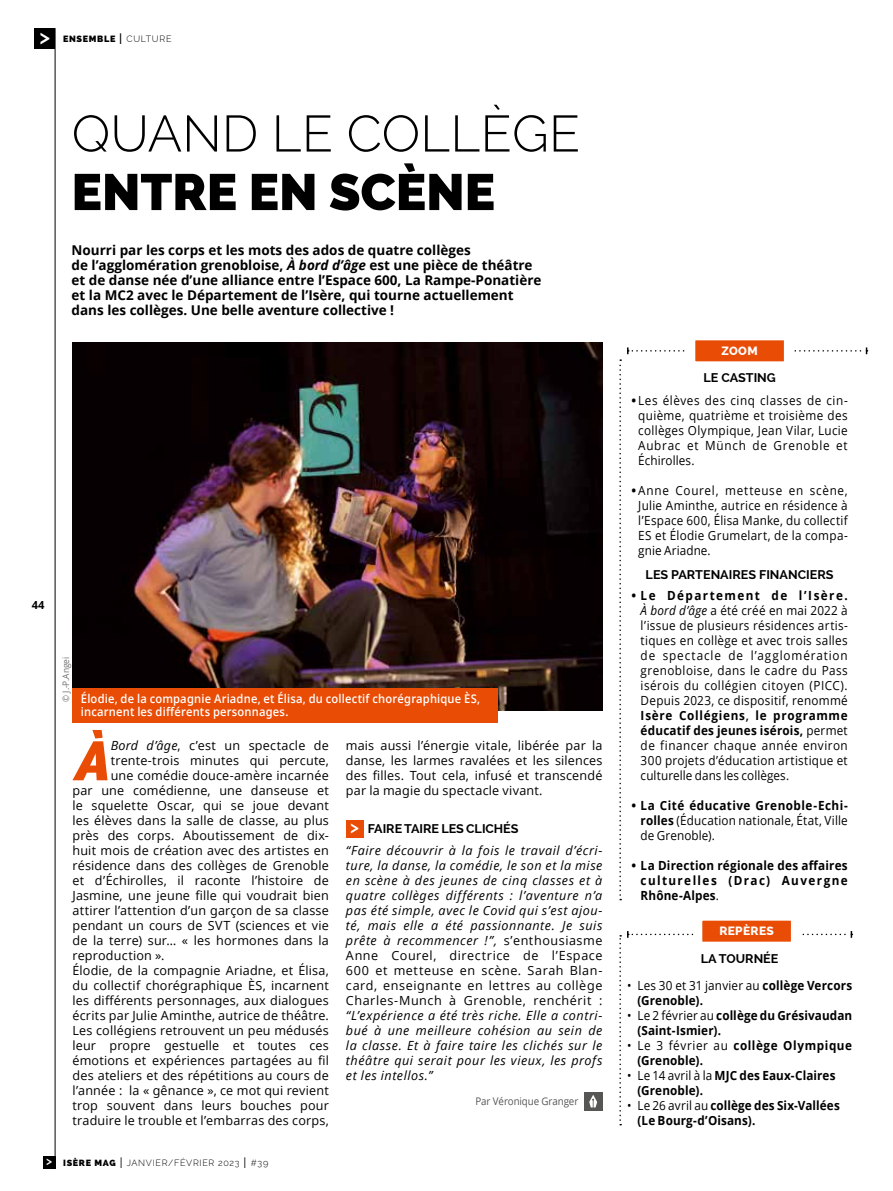
<style>
.page{position:relative;width:893px;height:1191px;background:#fff}
.page>*{position:absolute;margin:0;border:0;box-sizing:border-box;transform-origin:0 0}
.t1{font:italic 900 54.9px "Raleway";color:#e94c05}
.t2{font:300 51px "Raleway";color:#000}
.t3{font:900 51px "Raleway";color:#000}
.t4{font:600 21px "Raleway";color:#fff}
.t5{font:700 13.5px/15px "Open Sans";color:#000}
.t6{font:12.6px/15px "Open Sans";letter-spacing:.015em;color:#000;text-align:justify}
.t7{font:12.6px/15px "Open Sans";letter-spacing:.015em;color:#000;text-align:justify;scale:.93 1}
.t8{font:italic 12.6px/15px "Open Sans";letter-spacing:.04em;color:#000;text-align:justify}
.t9{font:700 12.6px/15px "Open Sans";letter-spacing:.01em;color:#000;scale:.93 1}
.t10{font:700 12.6px/15px "Open Sans";letter-spacing:.01em;color:#000;text-align:justify}
.t11{font:700 12.6px "Raleway";color:#000}
.t12{font:700 12.6px/15px "Open Sans";letter-spacing:.045em;color:#000;scale:.93 1}
.t13{font:600 12px/13.5px "Open Sans";letter-spacing:.015em;color:#fff;scale:.93 1}
.t14{font:800 12px "Raleway";letter-spacing:.025em;color:#fff}
.t15{font:600 12px "Raleway";color:#fff}
.t16{font:700 11.1px "Open Sans";color:#000}
.t17{font:10.5px "Open Sans";letter-spacing:-.01em;color:#565655;scale:.93 1}
.t18{font:300 9px "Raleway";letter-spacing:.075em;color:#000}
.t19{font:900 9px "Raleway";letter-spacing:.075em;color:#000}
.t20{font:9px "Open Sans";letter-spacing:-.01em;color:#6e6e6e;scale:.93 1}
.s1{font-weight:400;font-size:15px}
.s2{font-weight:300}
.s3{font-style:italic}
.s4{font-weight:600;font-size:17.55px;color:#fff}
.s5{font-style:normal}
.s6{font-weight:800}
.s7{font-size:15px}
.s8{font-weight:700}
.s9{font-weight:600}
.s10{font-weight:400}
</style>
<div class="page">
<hr style="left:55px;top:28px;width:1px;height:1134px;background:#000">
<div style="left:34px;top:28px;width:21px;height:21px;background:#000"></div>
<div style="left:43px;top:1155px;width:12px;height:13px;background:#000"></div>
<svg style="left:619px;top:935px;width:2px;height:190px"></svg>
<svg style="left:619px;top:359px;width:2px;height:541px"></svg>
<div style="left:346px;top:820px;width:17px;height:17px;background:#e94c05"></div>
<div style="left:584px;top:1092px;width:18px;height:18px;background:#565655"></div>
<svg style="left:589px;top:1095px;width:8px;height:12px"></svg>
<svg style="left:627px;top:347px;width:240px;height:7px"></svg>
<svg style="left:627px;top:931px;width:225px;height:6px"></svg>
<div style="left:691px;top:336px;width:97px;height:30px;background:#e94c05"></div>
<div style="left:686px;top:331px;width:107px;height:39px;border:9px solid #fff"></div>
<div style="left:698px;top:916px;width:97px;height:30px;background:#e94c05"></div>
<div style="left:693px;top:911px;width:107px;height:39px;border:9px solid #fff"></div>
<img style="left:72px;top:342px;width:530px;height:368px">
<div style="left:72px;top:688px;width:426px;height:34px;background:#e94c05"></div>
<h3 class="t4" style="left:39px;top:24px;width:12px">&gt;</h3>
<p class="t19" style="left:63px;top:34px;width:110px">ENSEMBLE <span class="s1">I</span> <span class="s2">CULTURE</span></p>
<h2 class="t2" style="left:72px;top:104px;width:510px">QUAND LE COLLÈGE</h2>
<h2 class="t3" style="left:72px;top:162px;width:425px">ENTRE EN SCÈNE</h2>
<p class="t5" style="left:72px;top:242px;width:471px">Nourri par les corps et les mots des ados de quatre collèges<br>de l’agglomération grenobloise, <span class="s3">À bord d’âge</span> est une pièce de théâtre et de danse née d’une alliance entre l’Espace 600, La Rampe-Ponatière et la MC2 avec le Département de l’Isère, qui tourne actuellement dans les collèges. Une belle aventure collective !</p>
<p class="t16" style="left:32px;top:597px;width:14px">44</p>
<p class="t20" style="left:60px;top:701px;width:49px;rotate:-90deg">© J.-P.Angei</p>
<p class="t13" style="left:81px;top:691px;width:431px">Élodie, de la compagnie Ariadne, et Élisa, du collectif chorégraphique ÈS, incarnent les différents personnages.</p>
<h1 class="t1" style="left:76px;top:729px;width:36px">À</h1>
<p class="t6" style="left:111px;top:738px;width:220px"><span class="s3">Bord d’âge</span>, c’est un spectacle de</p>
<p class="t6" style="left:111px;top:753px;width:220px">trente-trois minutes qui percute,</p>
<p class="t6" style="left:111px;top:768px;width:220px">une comédie douce-amère incarnée</p>
<p class="t6" style="left:72px;top:783px;width:258px">par une comédienne, une danseuse et</p>
<p class="t6" style="left:72px;top:798px;width:258px">le squelette Oscar, qui se joue devant</p>
<p class="t6" style="left:72px;top:813px;width:258px">les élèves dans la salle de classe, au plus</p>
<p class="t6" style="left:72px;top:828px;width:258px">près des corps. Aboutissement de dix-</p>
<p class="t6" style="left:72px;top:843px;width:258px">huit mois de création avec des artistes en</p>
<p class="t6" style="left:72px;top:858px;width:258px">résidence dans des collèges de Grenoble</p>
<p class="t6" style="left:72px;top:873px;width:258px">et d’Échirolles, il raconte l’histoire de</p>
<p class="t6" style="left:72px;top:888px;width:258px">Jasmine, une jeune fille qui voudrait bien</p>
<p class="t6" style="left:72px;top:903px;width:258px">attirer l’attention d’un garçon de sa classe</p>
<p class="t6" style="left:72px;top:918px;width:258px">pendant un cours de SVT (sciences et vie</p>
<p class="t6" style="left:72px;top:933px;width:258px">de la terre) sur… « les hormones dans la</p>
<p class="t6" style="left:72px;top:948px;width:94px">reproduction ».</p>
<p class="t6" style="left:72px;top:963px;width:258px">Élodie, de la compagnie Ariadne, et Élisa,</p>
<p class="t6" style="left:72px;top:978px;width:258px">du collectif chorégraphique ÈS, incarnent</p>
<p class="t6" style="left:72px;top:993px;width:258px">les différents personnages, aux dialogues</p>
<p class="t6" style="left:72px;top:1007px;width:258px">écrits par Julie Aminthe, autrice de théâtre.</p>
<p class="t6" style="left:72px;top:1022px;width:258px">Les collégiens retrouvent un peu médusés</p>
<p class="t6" style="left:72px;top:1037px;width:258px">leur propre gestuelle et toutes ces</p>
<p class="t6" style="left:72px;top:1052px;width:258px">émotions et expériences partagées au fil</p>
<p class="t6" style="left:72px;top:1067px;width:258px">des ateliers et des répétitions au cours de</p>
<p class="t6" style="left:72px;top:1082px;width:258px">l’année : la « gênance », ce mot qui revient</p>
<p class="t6" style="left:72px;top:1097px;width:258px">trop souvent dans leurs bouches pour</p>
<p class="t6" style="left:72px;top:1112px;width:258px">traduire le trouble et l’embarras des corps,</p>
<p class="t6" style="left:346px;top:737px;width:258px">mais aussi l’énergie vitale, libérée par la danse, les larmes ravalées et les silences des filles. Tout cela, infusé et transcendé par la magie du spectacle vivant.</p>
<p class="t11" style="left:350px;top:821px;width:170px"><span class="s4">&gt;</span> FAIRE TAIRE LES CLICHÉS</p>
<p class="t8" style="left:346px;top:843px;width:258px">“Faire découvrir à la fois le travail d’écri&shy;ture, la danse, la comédie, le son et la mise en scène à des jeunes de cinq classes et à quatre collèges différents : l’aventure n’a pas été simple, avec le Covid qui s’est ajou&shy;té, mais elle a été passionnante. Je suis prête à recommencer !”, <span class="s5">s’enthousiasme Anne Courel, directrice de l’Espace 600 et metteuse en scène. Sarah Blan&shy;card, enseignante en lettres au collège Charles-Munch à Grenoble, renchérit :</span></p>
<p class="t8" style="left:346px;top:1008px;width:258px">“L’expérience a été très riche. Elle a contri&shy;bué à une meilleure cohésion au sein de la classe. Et à faire taire les clichés sur le théâtre qui serait pour les vieux, les profs et les intellos.”</p>
<p class="t17" style="left:475px;top:1094px;width:112px">Par Véronique Granger</p>
<p class="t15" style="left:46px;top:1153px;width:8px">&gt;</p>
<p class="t18" style="left:63px;top:1157px;width:207px"><span class="s6">ISÈRE MAG</span> <span class="s7">I</span> JANVIER/FÉVRIER 2023 <span class="s7">I</span> #39</p>
<p class="t14" style="left:721px;top:344px;width:38px">ZOOM</p>
<p class="t11" style="left:703px;top:370px;width:74px">LE CASTING</p>
<p class="t7" style="left:638px;top:393px;width:227px;text-indent:-7px"><span class="s8">•</span> Les élèves des cinq classes de cin&shy;quième, quatrième et troisième des collèges Olympique, Jean Vilar, Lucie Aubrac et Münch de Grenoble et Échirolles.</p>
<p class="t7" style="left:638px;top:483px;width:227px;text-indent:-7px"><span class="s8">•</span> Anne Courel, metteuse en scène, Julie Aminthe, autrice en résidence à l’Espace 600, Élisa Manke, du collectif ES et Élodie Grumelart, de la compa&shy;gnie Ariadne.</p>
<p class="t11" style="left:646px;top:567px;width:189px">LES PARTENAIRES FINANCIERS</p>
<p class="t7" style="left:641px;top:588px;width:224px;text-indent:-9px"><span class="s8">• Le Département de l’Isère.<br></span><span class="s3">À bord d’âge</span> a été créé en mai 2022 à l’issue de plusieurs résidences artis&shy;tiques en collège et avec trois salles de spectacle de l’agglomération grenobloise, dans le cadre du Pass isérois du collégien citoyen (PICC).<br>Depuis 2023, ce dispositif, renommé <span class="s8">Isère Collégiens</span><span class="s9">,</span> <span class="s8">le programme éducatif des jeunes isérois,</span> permet de financer chaque année environ 300 projets d’éducation artistique et culturelle dans les collèges.</p>
<p class="t7" style="left:641px;top:798px;width:224px;text-indent:-9px"><span class="s8">• La Cité éducative Grenoble-Echi&shy;rolles</span> (Éducation nationale, État, Ville de Grenoble).</p>
<p class="t10" style="left:641px;top:858px;width:209px;text-indent:-9px">• La Direction régionale des affaires culturelles (Drac) Auvergne Rhône-Alpes<span class="s10">.</span></p>
<p class="t14" style="left:719px;top:924px;width:56px">REPÈRES</p>
<p class="t11" style="left:701px;top:951px;width:79px">LA TOURNÉE</p>
<p class="t9" style="left:637px;top:978px;width:232px;text-indent:-10px"><span class="s10">• Les 30 et 31 janvier au</span> collège Vercors (Grenoble).</p>
<p class="t9" style="left:637px;top:1008px;width:232px;text-indent:-10px"><span class="s10">• Le 2 février au</span> collège du Grésivaudan (Saint-Ismier).</p>
<p class="t12" style="left:637px;top:1038px;width:232px;text-indent:-10px"><span class="s10">• Le 3 février au</span> collège Olympique (Grenoble).</p>
<p class="t9" style="left:637px;top:1068px;width:214px;text-indent:-10px"><span class="s10">• Le 14 avril à la</span> MJC des Eaux-Claires (Grenoble).</p>
<p class="t9" style="left:637px;top:1098px;width:219px;text-indent:-10px"><span class="s10">• Le 26 avril au</span> collège des Six-Vallées (Le Bourg-d’Oisans).</p>
</div>
